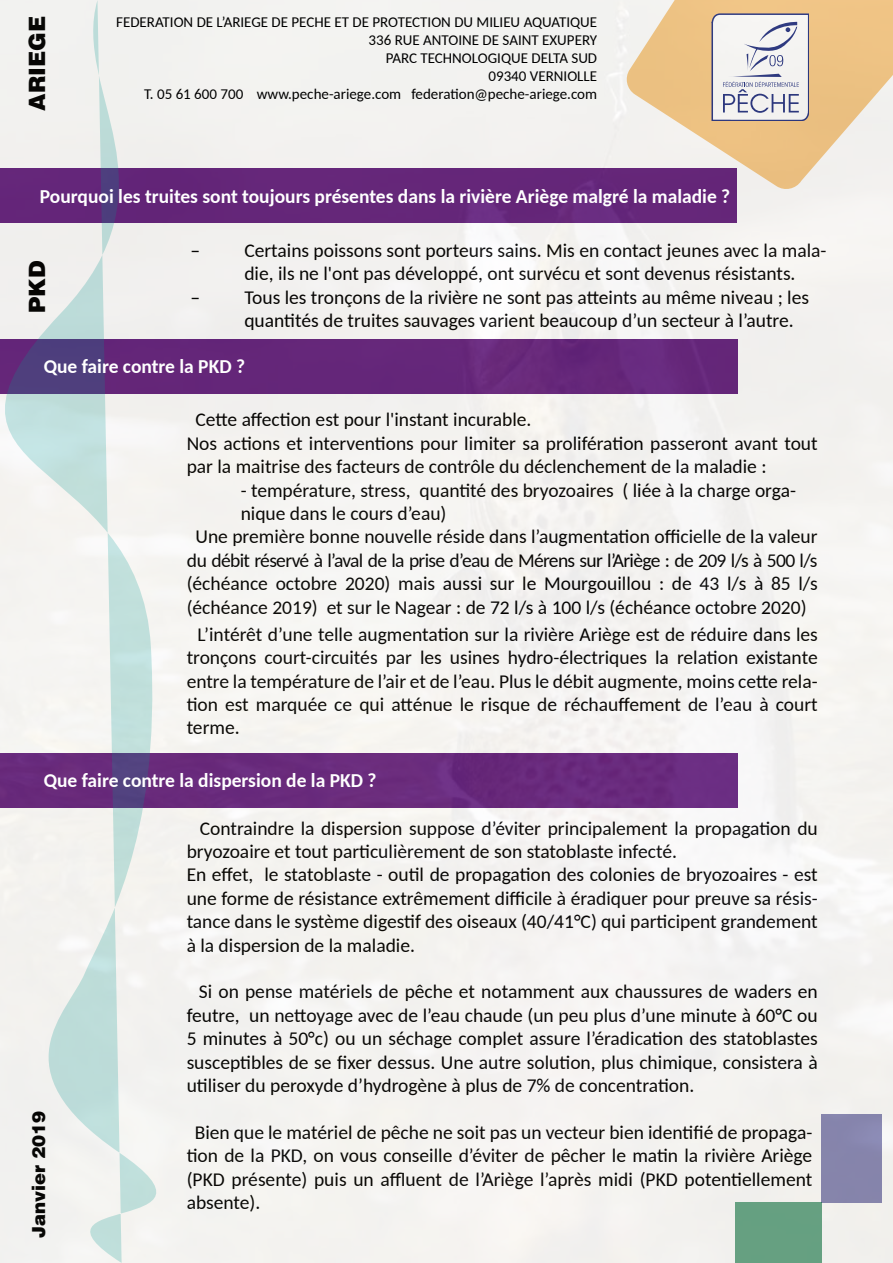
<style>
.page{position:relative;width:893px;height:1263px;background:#fff}
.page>*{position:absolute;margin:0;border:0;box-sizing:border-box;transform-origin:0 0}
.t1{font:900 22.5px "Helvetica";color:#000}
.t2{font:19.5px/23.4px "Carlito";color:#000}
.t3{font:700 19.5px "Carlito";color:#fff}
.t4{font:19.5px "Carlito";letter-spacing:-.035em;color:#000}
.t5{font:900 18px "Helvetica";color:#000}
.t6{font:15px/18px "Carlito";color:#000;text-align:right}
</style>
<div class="page">
<img style="left:0;top:0;width:893px;height:1263px">
<div style="left:735px;top:1203px;width:87px;height:60px;background:#66a081"></div>
<p class="t1" style="left:23px;top:111px;width:96px;rotate:-90deg">ARIEGE</p>
<p class="t6" style="left:116px;top:12px;width:483px">FEDERATION DE L’ARIEGE DE PECHE ET DE PROTECTION DU MILIEU AQUATIQUE 336 RUE ANTOINE DE SAINT EXUPERY<br>PARC TECHNOLOGIQUE DELTA SUD<br>09340 VERNIOLLE<br>T. 05 61 600 700 www.peche-ariege.com federation@peche-ariege.com</p>
<p class="t3" style="left:40px;top:183px;width:692px">Pourquoi les truites sont toujours présentes dans la rivière Ariège malgré la maladie ?</p>
<p class="t1" style="left:23px;top:313px;width:54px;rotate:-90deg">PKD</p>
<p class="t2" style="left:244px;top:238px;width:584px;text-indent:-54px">– Certains poissons sont porteurs sains. Mis en contact jeunes avec la mala&shy;die, ils ne l'ont pas développé, ont survécu et sont devenus résistants.</p>
<p class="t2" style="left:244px;top:285px;width:566px;text-indent:-54px">– Tous les tronçons de la rivière ne sont pas atteints au même niveau ; les quantités de truites sauvages varient beaucoup d’un secteur à l’autre.</p>
<p class="t3" style="left:44px;top:353px;width:203px">Que faire contre la PKD ?</p>
<p class="t2" style="left:187px;top:407px;width:633px;text-indent:9px">Cette affection est pour l'instant incurable.<br>Nos actions et interventions pour limiter sa prolifération passeront avant tout par la maitrise des facteurs de contrôle du déclenchement de la maladie :</p>
<p class="t2" style="left:241px;top:478px;width:557px">- température, stress, quantité des bryozoaires ( liée à la charge orga-</p>
<p class="t2" style="left:241px;top:501px;width:207px">nique dans le cours d’eau)</p>
<p class="t2" style="left:195px;top:524px;width:624px">Une première bonne nouvelle réside dans l’augmentation officielle de la valeur</p>
<p class="t4" style="left:187px;top:547px;width:632px">du débit réservé à l’aval de la prise d’eau de Mérens sur l’Ariège : de 209 l/s à 500 l/s</p>
<p class="t2" style="left:187px;top:571px;width:633px">(échéance octobre 2020) mais aussi sur le Mourgouillou : de 43 l/s à 85 l/s</p>
<p class="t2" style="left:187px;top:595px;width:621px">(échéance 2019) et sur le Nagear : de 72 l/s à 100 l/s (échéance octobre 2020)</p>
<p class="t2" style="left:187px;top:622px;width:633px;text-align:justify;text-indent:11px">L’intérêt d’une telle augmentation sur la rivière Ariège est de réduire dans les tronçons court-circuités par les usines hydro-électriques la relation existante entre la température de l’air et de l’eau. Plus le débit augmente, moins cette rela&shy;tion est marquée ce qui atténue le risque de réchauffement de l’eau à court terme.</p>
<p class="t3" style="left:44px;top:767px;width:334px">Que faire contre la dispersion de la PKD ?</p>
<p class="t5" style="left:27px;top:1238px;width:129px;rotate:-90deg">Janvier 2019</p>
<p class="t2" style="left:187px;top:815px;width:633px;text-indent:13px">Contraindre la dispersion suppose d’éviter principalement la propagation du bryozoaire et tout particulièrement de son statoblaste infecté.<br>En effet, le statoblaste - outil de propagation des colonies de bryozoaires - est une forme de résistance extrêmement difficile à éradiquer pour preuve sa résis&shy;tance dans le système digestif des oiseaux (40/41°C) qui participent grandement à la dispersion de la maladie.</p>
<p class="t2" style="left:187px;top:979px;width:633px;text-align:justify;text-indent:12px">Si on pense matériels de pêche et notamment aux chaussures de waders en feutre, un nettoyage avec de l’eau chaude (un peu plus d’une minute à 60°C ou 5 minutes à 50°c) ou un séchage complet assure l’éradication des statoblastes susceptibles de se fixer dessus. Une autre solution, plus chimique, consistera à utiliser du peroxyde d’hydrogène à plus de 7% de concentration.</p>
<p class="t2" style="left:187px;top:1120px;width:627px;text-align:justify;text-indent:8px">Bien que le matériel de pêche ne soit pas un vecteur bien identifié de propaga&shy;tion de la PKD, on vous conseille d’éviter de pêcher le matin la rivière Ariège (PKD présente) puis un affluent de l’Ariège l’après midi (PKD potentiellement absente).</p>
</div>
